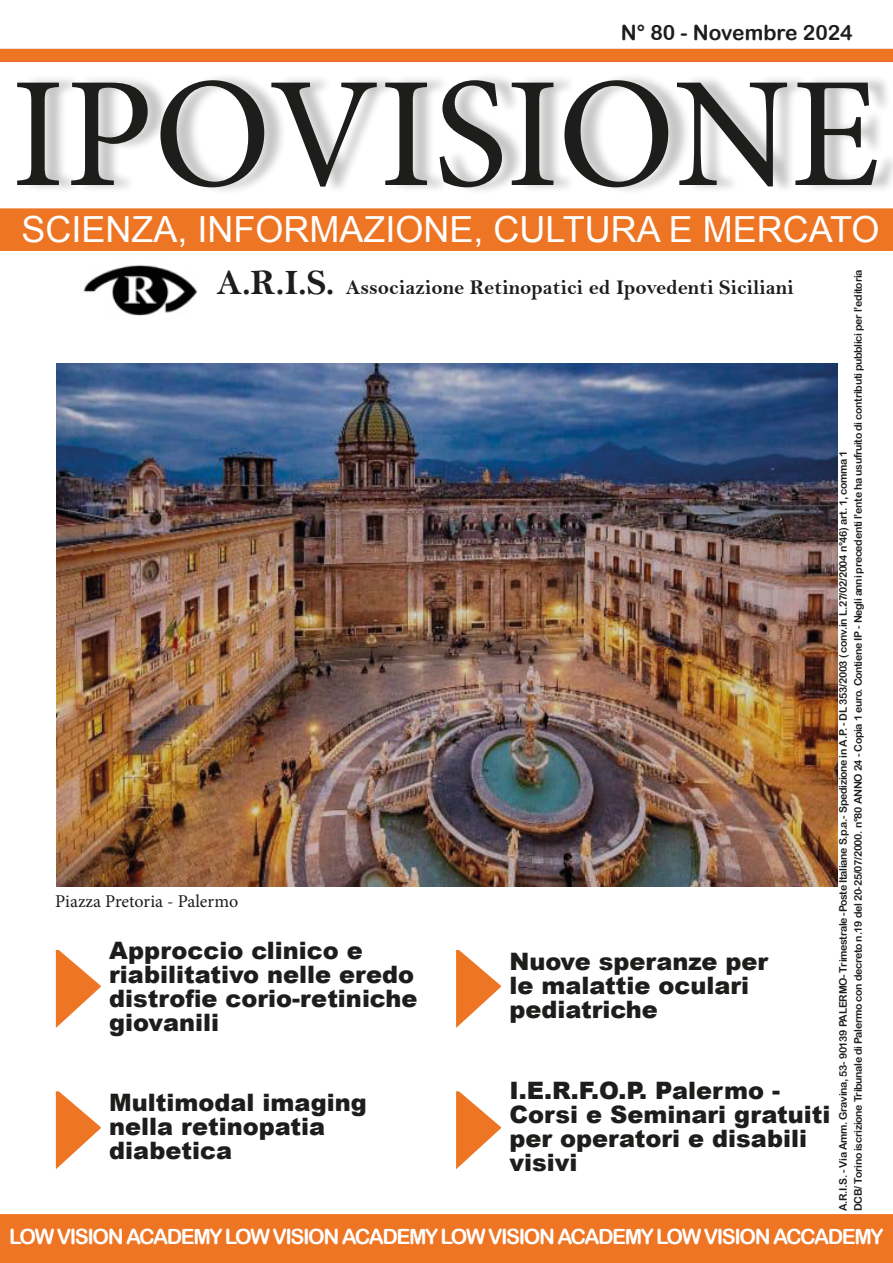
<style>
.page{position:relative;width:893px;height:1263px;background:#fff}
.page>*{position:absolute;margin:0;border:0;box-sizing:border-box;transform-origin:0 0}
.t1{font:157.5px "Minion Pro";color:#1d1d1b}
.t2{font:36px "Arial";color:#fff}
.t3{font:900 24px/24px "Arial";color:#1d1d1b}
.t4{font:21px "Arial Rounded MT Bold";letter-spacing:-.07em;color:#fff}
.t5{font:21px "Bell MT Bold";color:#1d1d1b}
.t6{font:21px "Arial Rounded MT Bold";color:#1d1d1b}
.t7{font:18px "Minion Pro";color:#1d1d1b}
.t8{font:10.5px "Arial Rounded MT Bold";letter-spacing:-.03em;color:#1d1d1b}
.s1{font-size:36px}
</style>
<div class="page">
<div style="left:1px;top:50px;width:891px;height:11px;background:#ee7524"></div>
<div style="left:0;top:49px;width:893px;height:13px;border:2px solid #ee7524"></div>
<div style="left:1px;top:209px;width:891px;height:41px;background:#ee7524"></div>
<div style="left:0;top:208px;width:893px;height:43px;border:2px solid #ee7524"></div>
<img style="left:83px;top:265px;width:114px;height:51px">
<div style="left:1px;top:1215px;width:891px;height:47px;background:#ee7524"></div>
<div style="left:0;top:1214px;width:893px;height:49px;border:2px solid #ee7524"></div>
<div style="left:24px;top:72px;width:869px;height:124px;background:#1d1d1b;opacity:.25"></div>
<svg style="left:456px;top:950px;width:45px;height:78px"></svg>
<svg style="left:56px;top:950px;width:45px;height:78px"></svg>
<svg style="left:56px;top:1091px;width:45px;height:78px"></svg>
<svg style="left:456px;top:1091px;width:45px;height:78px"></svg>
<img style="left:56px;top:363px;width:782px;height:523px">
<p class="t6" style="left:621px;top:20px;width:233px">N° 80 - Novembre 2024</p>
<p class="t1" style="left:11px;top:29px;width:871px">IPOVISIONE</p>
<p class="t2" style="left:22px;top:205px;width:860px">SCIENZA, INFORMAZIONE, CULTURA E MERCATO</p>
<p class="t5" style="left:217px;top:275px;width:578px"><span class="s1">A.R.I.S.</span> Associazione Retinopatici ed Ipovedenti Siciliani</p>
<p class="t8" style="left:852px;top:1211px;width:943px;rotate:-90deg">DCB/ Torino iscrizione Tribunale di Palermo con decreto n.19 del 20-25/07/2000. n°80 ANNO 24 - Copia 1 euro. Contiene IP - Negli anni precedenti l’ente ha usufruito di contributi pubblici per l’editoria</p>
<p class="t8" style="left:837px;top:1211px;width:762px;rotate:-90deg">A.R.I.S. - Via Amm. Gravina, 53- 90139 PALERMO- Trimestrale -Poste Italiane S.p.a.- Spedizione in A.P. - DL 353/2003 ( conv.in L.27/02/2004 n°46) art. 1, comma 1</p>
<p class="t7" style="left:55px;top:889px;width:184px">Piazza Pretoria - Palermo</p>
<p class="t3" style="left:109px;top:937px;width:310px">Approccio clinico e riabilitativo nelle eredo distrofie corio-retiniche giovanili</p>
<p class="t3" style="left:509px;top:948px;width:260px">Nuove speranze per le malattie oculari pediatriche</p>
<p class="t3" style="left:509px;top:1078px;width:322px">I.E.R.F.O.P. Palermo -<br>Corsi e Seminari gratuiti per operatori e disabili visivi</p>
<p class="t3" style="left:109px;top:1089px;width:259px">Multimodal imaging nella retinopatia diabetica</p>
<p class="t4" style="left:9px;top:1224px;width:876px">LOW VISION ACADEMY LOW VISION ACADEMY LOW VISION ACADEMY LOW VISION ACCADEMY</p>
</div>
